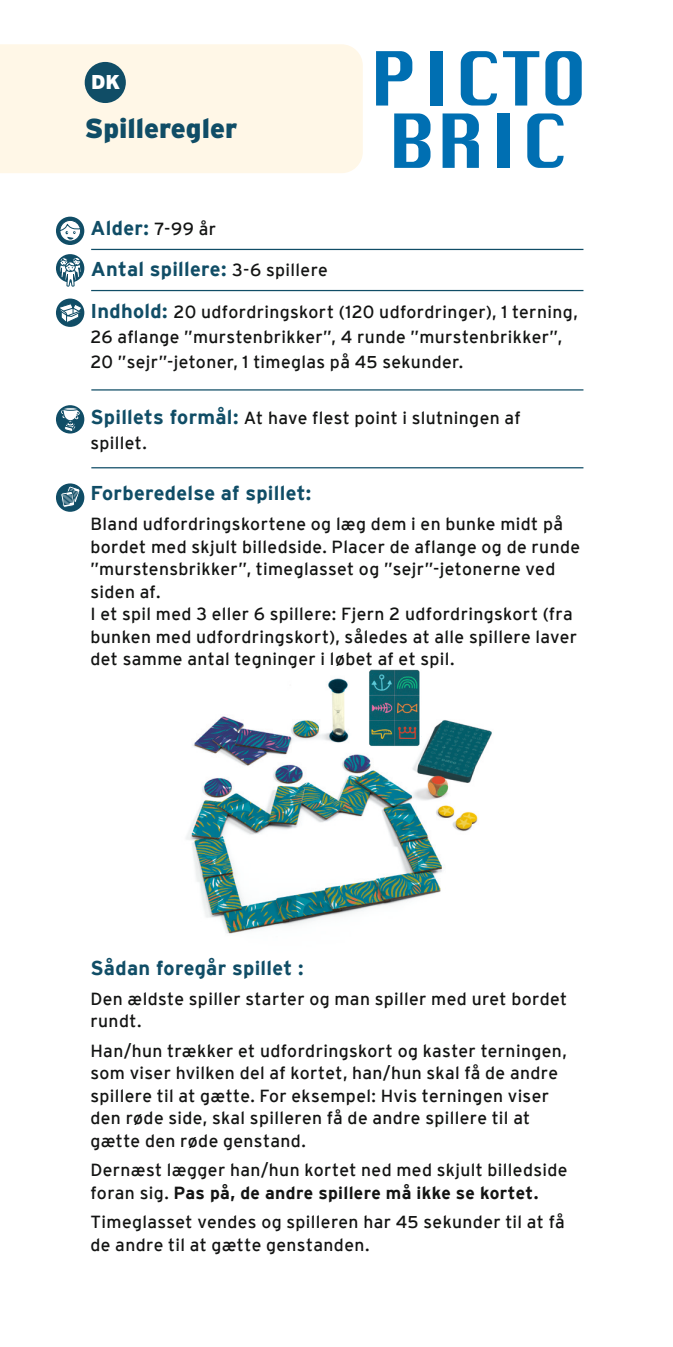
<style>
.page{position:relative;width:673px;height:1347px;background:#fff}
.page>*{position:absolute;margin:0;border:0;box-sizing:border-box;transform-origin:0 0}
.t1{font:72.5px "Krungthep";color:#006fb2}
.t2{font:900 27.5px "Interstate";color:#104d66}
.t3{font:700 20px "Interstate";letter-spacing:.015em;color:#104d66}
.t4{font:900 20px "Interstate";color:#fff}
.t5{font:17.5px/22.5px "Interstate";letter-spacing:.02em;color:#131413}
.s1{font-weight:400;font-size:17.5px;color:#131413}
.s2{font-weight:700;font-size:20px;color:#104d66}
.s3{font-weight:700}
</style>
<div class="page">
<div style="left:0;top:44px;width:362px;height:129px;background:#fff7e7"></div>
<div style="left:85px;top:62px;width:41px;height:41px;background:#104d66;border-radius:50%"></div>
<hr style="left:91px;top:249px;width:492px;height:1px;background:#104d66">
<hr style="left:91px;top:290px;width:492px;height:1px;background:#104d66">
<div style="left:56px;top:217px;width:28px;height:28px;background:#104d66;border-radius:50%"></div>
<div style="left:60px;top:220px;width:21px;height:21px;border:1px solid #104d66;border-radius:50%"></div>
<svg style="left:59px;top:220px;width:22px;height:20px"></svg>
<div style="left:56px;top:254px;width:28px;height:28px;background:#104d66;border-radius:50%"></div>
<svg style="left:59px;top:256px;width:22px;height:31px"></svg>
<div style="left:56px;top:299px;width:28px;height:28px;background:#104d66;border-radius:50%"></div>
<svg style="left:57px;top:303px;width:28px;height:21px"></svg>
<div style="left:56px;top:405px;width:28px;height:28px;background:#104d66;border-radius:50%"></div>
<svg style="left:60px;top:408px;width:21px;height:26px"></svg>
<div style="left:63px;top:407px;width:15px;height:4px;border:1px solid #104d66;border-radius:50%"></div>
<div style="left:56px;top:483px;width:28px;height:29px;background:#104d66;border-radius:50%"></div>
<svg style="left:60px;top:486px;width:20px;height:22px"></svg>
<hr style="left:91px;top:467px;width:492px;height:1px;background:#104d66">
<hr style="left:91px;top:389px;width:492px;height:2px;background:#104d66">
<img style="left:186px;top:669px;width:306px;height:265px">
<p class="t4" style="left:91px;top:71px;width:31px">DK</p>
<p class="t2" style="left:85px;top:113px;width:154px">Spilleregler</p>
<p class="t3" style="left:90px;top:217px;width:127px">Alder: <span class="s1">7-99 år</span></p>
<p class="t3" style="left:91px;top:258px;width:238px">Antal spillere: <span class="s1">3-6 spillere</span></p>
<p class="t1" style="left:370px;top:38px;width:219px">PICTO</p>
<p class="t1" style="left:388px;top:100px;width:183px">BRIC</p>
<p class="t5" style="left:90px;top:299px;width:488px;line-height:25px"><span class="s2">Indhold:</span> 20 udfordringskort (120 udfordringer), 1 terning,<br>26 aflange ”murstenbrikker”, 4 runde ”murstenbrikker”,<br>20 ”sejr”-jetoner, 1 timeglas på 45 sekunder.</p>
<p class="t5" style="left:90px;top:405px;width:431px;line-height:25px"><span class="s2">Spillets formål:</span> At have flest point i slutningen af spillet.</p>
<p class="t3" style="left:90px;top:482px;width:222px">Forberedelse af spillet:</p>
<p class="t5" style="left:90px;top:512px;width:491px">Bland udfordringskortene og læg dem i en bunke midt på bordet med skjult billedside. Placer de aflange og de runde ”murstensbrikker”, timeglasset og ”sejr”-jetonerne ved siden af.</p>
<p class="t5" style="left:90px;top:602px;width:488px">I et spil med 3 eller 6 spillere: Fjern 2 udfordringskort (fra bunken med udfordringskort), således at alle spillere laver det samme antal tegninger i løbet af et spil.</p>
<p class="t3" style="left:90px;top:957px;width:214px">Sådan foregår spillet :</p>
<p class="t5" style="left:90px;top:987px;width:478px">Den ældste spiller starter og man spiller med uret bordet rundt.</p>
<p class="t5" style="left:90px;top:1039px;width:478px">Han/hun trækker et udfordringskort og kaster terningen, som viser hvilken del af kortet, han/hun skal få de andre spillere til at gætte. For eksempel: Hvis terningen viser den røde side, skal spilleren få de andre spillere til at gætte den røde genstand.</p>
<p class="t5" style="left:90px;top:1159px;width:478px">Dernæst lægger han/hun kortet ned med skjult billedside foran sig. <span class="s3">Pas på, de andre spillere må ikke se kortet.</span></p>
<p class="t5" style="left:90px;top:1211px;width:475px">Timeglasset vendes og spilleren har 45 sekunder til at få de andre til at gætte genstanden.</p>
</div>
